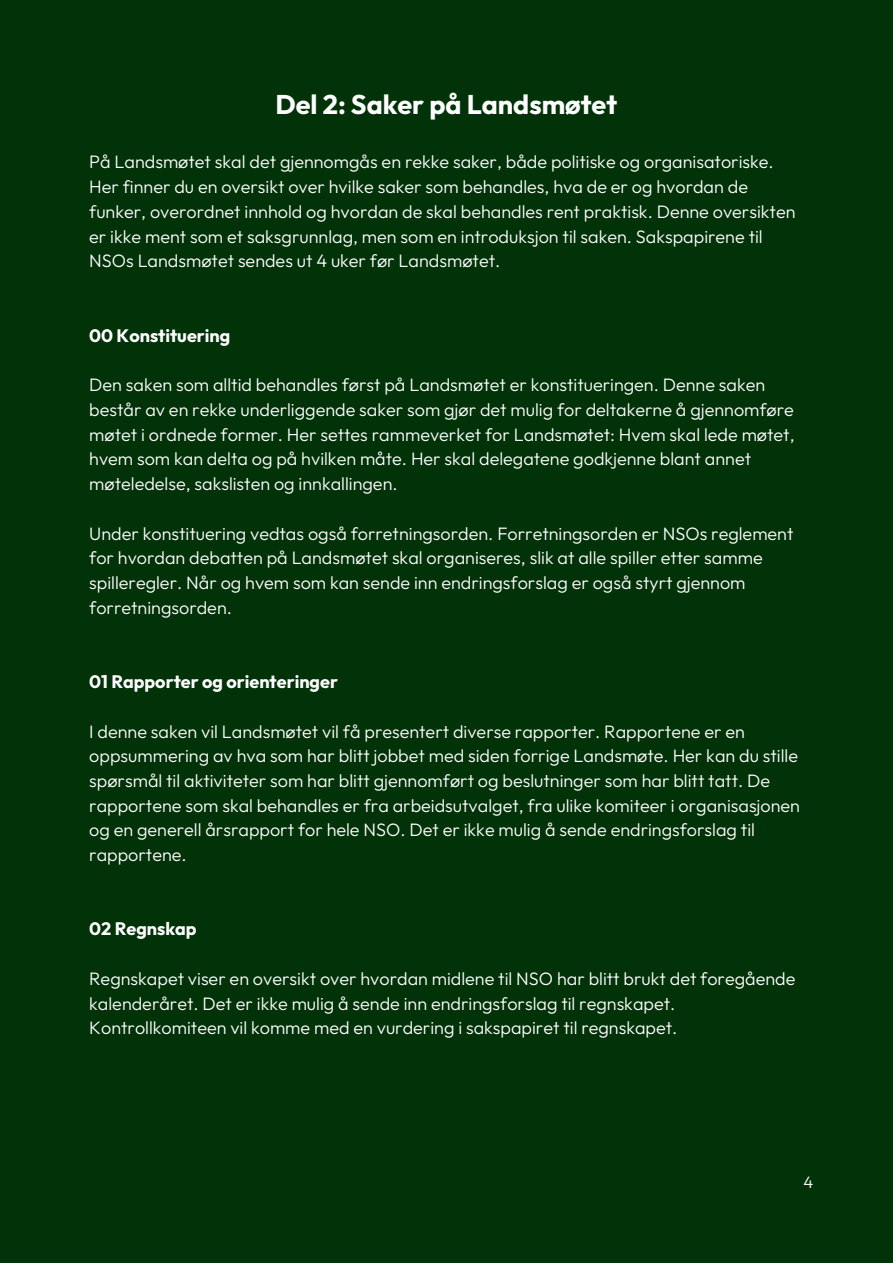
<style>
.page{position:relative;width:893px;height:1264px;background:#fff}
.page>*{position:absolute;margin:0;border:0;box-sizing:border-box;transform-origin:0 0}
.t1{font:700 27px "Outfit";color:#fff}
.t2{font:300 18px/24.8px "Outfit";color:#fff}
.t3{font:700 18px "Outfit";color:#fff}
.t4{font:300 16.5px "Outfit";color:#fff}
</style>
<div class="page">
<div style="left:0;top:0;width:892px;height:1262px;background:#023208"></div>
<p class="t1" style="left:275px;top:86px;width:343px">Del 2: Saker på Landsmøtet</p>
<p class="t2" style="left:89px;top:149px;width:707px">På Landsmøtet skal det gjennomgås en rekke saker, både politiske og organisatoriske.<br>Her finner du en oversikt over hvilke saker som behandles, hva de er og hvordan de funker, overordnet innhold og hvordan de skal behandles rent praktisk. Denne oversikten er ikke ment som et saksgrunnlag, men som en introduksjon til saken. Sakspapirene til NSOs Landsmøtet sendes ut 4 uker før Landsmøtet.</p>
<p class="t3" style="left:89px;top:323px;width:142px">00 Konstituering</p>
<p class="t2" style="left:89px;top:372px;width:706px">Den saken som alltid behandles først på Landsmøtet er konstitueringen. Denne saken består av en rekke underliggende saker som gjør det mulig for deltakerne å gjennomføre møtet i ordnede former. Her settes rammeverket for Landsmøtet: Hvem skal lede møtet, hvem som kan delta og på hvilken måte. Her skal delegatene godkjenne blant annet møteledelse, sakslisten og innkallingen.</p>
<p class="t2" style="left:89px;top:520px;width:705px">Under konstituering vedtas også forretningsorden. Forretningsorden er NSOs reglement for hvordan debatten på Landsmøtet skal organiseres, slik at alle spiller etter samme spilleregler. Når og hvem som kan sende inn endringsforslag er også styrt gjennom forretningsorden.</p>
<p class="t3" style="left:89px;top:670px;width:250px">01 Rapporter og orienteringer</p>
<p class="t2" style="left:89px;top:718px;width:712px">I denne saken vil Landsmøtet vil få presentert diverse rapporter. Rapportene er en oppsummering av hva som har blitt jobbet med siden forrige Landsmøte. Her kan du stille spørsmål til aktiviteter som har blitt gjennomført og beslutninger som har blitt tatt. De rapportene som skal behandles er fra arbeidsutvalget, fra ulike komiteer i organisasjonen og en generell årsrapport for hele NSO. Det er ikke mulig å sende endringsforslag til rapportene.</p>
<p class="t3" style="left:89px;top:917px;width:109px">02 Regnskap</p>
<p class="t2" style="left:89px;top:965px;width:707px">Regnskapet viser en oversikt over hvordan midlene til NSO har blitt brukt det foregående kalenderåret. Det er ikke mulig å sende inn endringsforslag til regnskapet.<br>Kontrollkomiteen vil komme med en vurdering i sakspapiret til regnskapet.</p>
<p class="t4" style="left:803px;top:1171px;width:11px">4</p>
</div>
